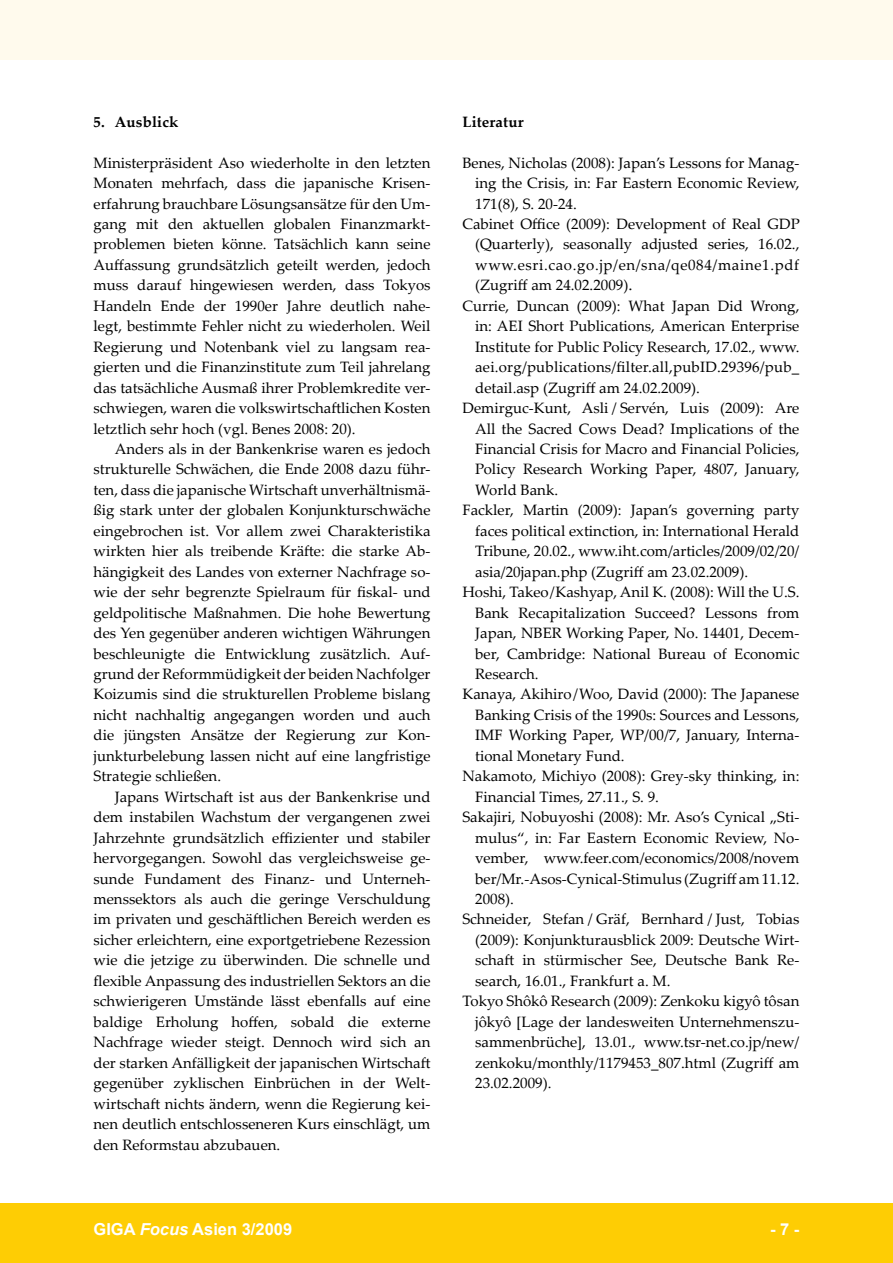
<style>
.page{position:relative;width:893px;height:1263px;background:#fff}
.page>*{position:absolute;margin:0;border:0;box-sizing:border-box;transform-origin:0 0}
.t1{font:700 16.5px "Arial";color:#fff}
.t2{font:15px/20.4px "Palatino Linotype";color:#000;text-align:justify}
.t3{font:15px "Palatino Linotype";letter-spacing:.045em;color:#000}
.t4{font:700 15px "Palatino Linotype";letter-spacing:.01em;color:#000}
.s1{font-size:16.5px}
.s2{font-style:italic}
</style>
<div class="page">
<div style="left:0;top:1203px;width:893px;height:60px;background:#fecd04"></div>
<div style="left:0;top:0;width:893px;height:60px;background:#fffaed"></div>
<p class="t4" style="left:94px;top:111px;width:86px">5. Ausblick</p>
<p class="t2" style="left:94px;top:152px;width:338px">Ministerpräsident Aso wiederholte in den letzten Monaten mehrfach, dass die japanische Krisen&shy;erfahrung brauchbare Lösungsansätze für den Um&shy;gang mit den aktuellen globalen Finanzmarkt&shy;problemen bieten könne. Tatsächlich kann seine Auffassung grundsätzlich geteilt werden, jedoch muss darauf hingewiesen werden, dass Tokyos Handeln Ende der 1990er Jahre deutlich nahe&shy;legt, bestimmte Fehler nicht zu wiederholen. Weil Regierung und Notenbank viel zu langsam rea&shy;gierten und die Finanzinstitute zum Teil jahrelang das tatsächliche Ausmaß ihrer Problemkredite ver&shy;schwiegen, waren die volkswirtschaftlichen Kosten letztlich sehr hoch (vgl. Benes 2008: 20).</p>
<p class="t2" style="left:94px;top:438px;width:339px;text-indent:21px">Anders als in der Bankenkrise waren es jedoch strukturelle Schwächen, die Ende 2008 dazu führ&shy;ten, dass die japanische Wirtschaft unverhältnismä&shy;ßig stark unter der globalen Konjunkturschwäche eingebrochen ist. Vor allem zwei Charakteristika wirkten hier als treibende Kräfte: die starke Ab&shy;hängigkeit des Landes von externer Nachfrage so&shy;wie der sehr begrenzte Spielraum für fiskal- und geldpolitische Maßnahmen. Die hohe Bewertung des Yen gegenüber anderen wichtigen Währungen beschleunigte die Entwicklung zusätzlich. Auf&shy;grund der Reformmüdigkeit der beiden Nachfolger Koizumis sind die strukturellen Probleme bislang nicht nachhaltig angegangen worden und auch die jüngsten Ansätze der Regierung zur Kon&shy;junkturbelebung lassen nicht auf eine langfristige Strategie schließen.</p>
<p class="t2" style="left:94px;top:786px;width:338px;text-indent:21px">Japans Wirtschaft ist aus der Bankenkrise und dem instabilen Wachstum der vergangenen zwei Jahrzehnte grundsätzlich effizienter und stabiler hervorgegangen. Sowohl das vergleichsweise ge&shy;sunde Fundament des Finanz- und Unterneh&shy;menssektors als auch die geringe Verschuldung im privaten und geschäftlichen Bereich werden es sicher erleichtern, eine exportgetriebene Rezession wie die jetzige zu überwinden. Die schnelle und flexible Anpassung des industriellen Sektors an die schwierigeren Umstände lässt ebenfalls auf eine baldige Erholung hoffen, sobald die externe Nachfrage wieder steigt. Dennoch wird sich an der starken Anfälligkeit der japanischen Wirtschaft gegenüber zyklischen Einbrüchen in der Welt&shy;wirtschaft nichts ändern, wenn die Regierung kei&shy;nen deutlich entschlosseneren Kurs einschlägt, um den Reformstau abzubauen.</p>
<p class="t4" style="left:462px;top:111px;width:63px">Literatur</p>
<p class="t2" style="left:462px;top:152px;width:338px">Benes, Nicholas (2008): Japan’s Lessons for Manag-</p>
<p class="t2" style="left:475px;top:172px;width:326px">ing the Crisis, in: Far Eastern Economic Review,</p>
<p class="t2" style="left:475px;top:193px;width:103px">171(8), S. 20-24.</p>
<p class="t2" style="left:462px;top:213px;width:339px">Cabinet Office (2009): Development of Real GDP</p>
<p class="t2" style="left:475px;top:234px;width:326px">(Quarterly), seasonally adjusted series, 16.02.,</p>
<p class="t3" style="left:475px;top:254px;width:326px">www.esri.cao.go.jp/en/sna/qe084/maine1.pdf</p>
<p class="t2" style="left:475px;top:274px;width:159px">(Zugriff am 24.02.2009)<span class="s1">.</span></p>
<p class="t2" style="left:462px;top:295px;width:338px">Currie, Duncan (2009): What Japan Did Wrong,</p>
<p class="t2" style="left:475px;top:315px;width:326px">in: AEI Short Publications, American Enterprise</p>
<p class="t2" style="left:475px;top:336px;width:326px">Institute for Public Policy Research, 17.02., www.</p>
<p class="t2" style="left:475px;top:356px;width:326px">aei.org/publications/filter.all,pubID.29396/pub_</p>
<p class="t2" style="left:475px;top:377px;width:226px">detail.asp (Zugriff am 24.02.2009).</p>
<p class="t2" style="left:462px;top:397px;width:338px">Demirguc-Kunt, Asli / Servén, Luis (2009): Are</p>
<p class="t2" style="left:475px;top:418px;width:326px">All the Sacred Cows Dead? Implications of the</p>
<p class="t2" style="left:475px;top:438px;width:326px">Financial Crisis for Macro and Financial Policies,</p>
<p class="t2" style="left:475px;top:459px;width:326px">Policy Research Working Paper, 4807, January,</p>
<p class="t2" style="left:475px;top:479px;width:84px">World Bank.</p>
<p class="t2" style="left:462px;top:499px;width:338px">Fackler, Martin (2009): Japan’s governing party</p>
<p class="t2" style="left:475px;top:520px;width:326px">faces political extinction, in: International Herald</p>
<p class="t2" style="left:475px;top:540px;width:326px">Tribune, 20.02., www.iht.com/articles/2009/02/20/</p>
<p class="t2" style="left:475px;top:561px;width:274px">asia/20japan.php (Zugriff am 23.02.2009).</p>
<p class="t2" style="left:462px;top:581px;width:338px">Hoshi, Takeo/Kashyap, Anil K. (2008): Will the U.S.</p>
<p class="t2" style="left:475px;top:602px;width:326px">Bank Recapitalization Succeed? Lessons from</p>
<p class="t2" style="left:475px;top:622px;width:325px">Japan, NBER Working Paper, No. 14401, Decem-</p>
<p class="t2" style="left:475px;top:643px;width:326px">ber, Cambridge: National Bureau of Economic</p>
<p class="t2" style="left:475px;top:663px;width:65px">Research.</p>
<p class="t2" style="left:462px;top:684px;width:338px">Kanaya, Akihiro/Woo, David (2000): The Japanese</p>
<p class="t2" style="left:475px;top:704px;width:326px">Banking Crisis of the 1990s: Sources and Les-sons,</p>
<p class="t2" style="left:475px;top:724px;width:325px">IMF Working Paper, WP/00/7, January, Interna-</p>
<p class="t2" style="left:475px;top:745px;width:151px">tional Monetary Fund.</p>
<p class="t2" style="left:462px;top:765px;width:338px">Nakamoto, Michiyo (2008): Grey-sky thinking, in:</p>
<p class="t2" style="left:475px;top:786px;width:185px">Financial Times, 27.11., S. 9.</p>
<p class="t2" style="left:462px;top:806px;width:338px">Sakajiri, Nobuyoshi (2008): Mr. Aso’s Cynical „Sti-</p>
<p class="t2" style="left:475px;top:827px;width:326px">mulus“, in: Far Eastern Economic Review, No-</p>
<p class="t2" style="left:475px;top:847px;width:326px">vember, www.feer.com/economics/2008/novem</p>
<p class="t2" style="left:475px;top:868px;width:326px">ber/Mr.-Asos-Cynical-Stimulus (Zugriff am 11.12.</p>
<p class="t2" style="left:475px;top:888px;width:40px">2008).</p>
<p class="t2" style="left:462px;top:908px;width:338px">Schneider, Stefan / Gräf, Bernhard / Just, Tobias</p>
<p class="t2" style="left:475px;top:929px;width:326px">(2009): Konjunkturausblick 2009: Deutsche Wirt-</p>
<p class="t2" style="left:475px;top:949px;width:325px">schaft in stürmischer See, Deutsche Bank Re-</p>
<p class="t2" style="left:475px;top:970px;width:197px">search, 16.01., Frankfurt a. M.</p>
<p class="t2" style="left:462px;top:990px;width:338px">Tokyo Shôkô Research (2009): Zenkoku kigyô tôsan</p>
<p class="t2" style="left:475px;top:1011px;width:325px">jôkyô [Lage der landesweiten Unternehmenszu-</p>
<p class="t2" style="left:475px;top:1031px;width:326px">sammenbrüche], 13.01., www.tsr-net.co.jp/new/</p>
<p class="t2" style="left:475px;top:1052px;width:326px">zenkoku/monthly/1179453_807.html (Zugriff am</p>
<p class="t2" style="left:475px;top:1072px;width:78px">23.02.2009).</p>
<p class="t1" style="left:94px;top:1218px;width:200px">GIGA <span class="s2">Focus</span> Asien 3/2009</p>
<p class="t1" style="left:770px;top:1218px;width:31px">- -</p>
</div>
